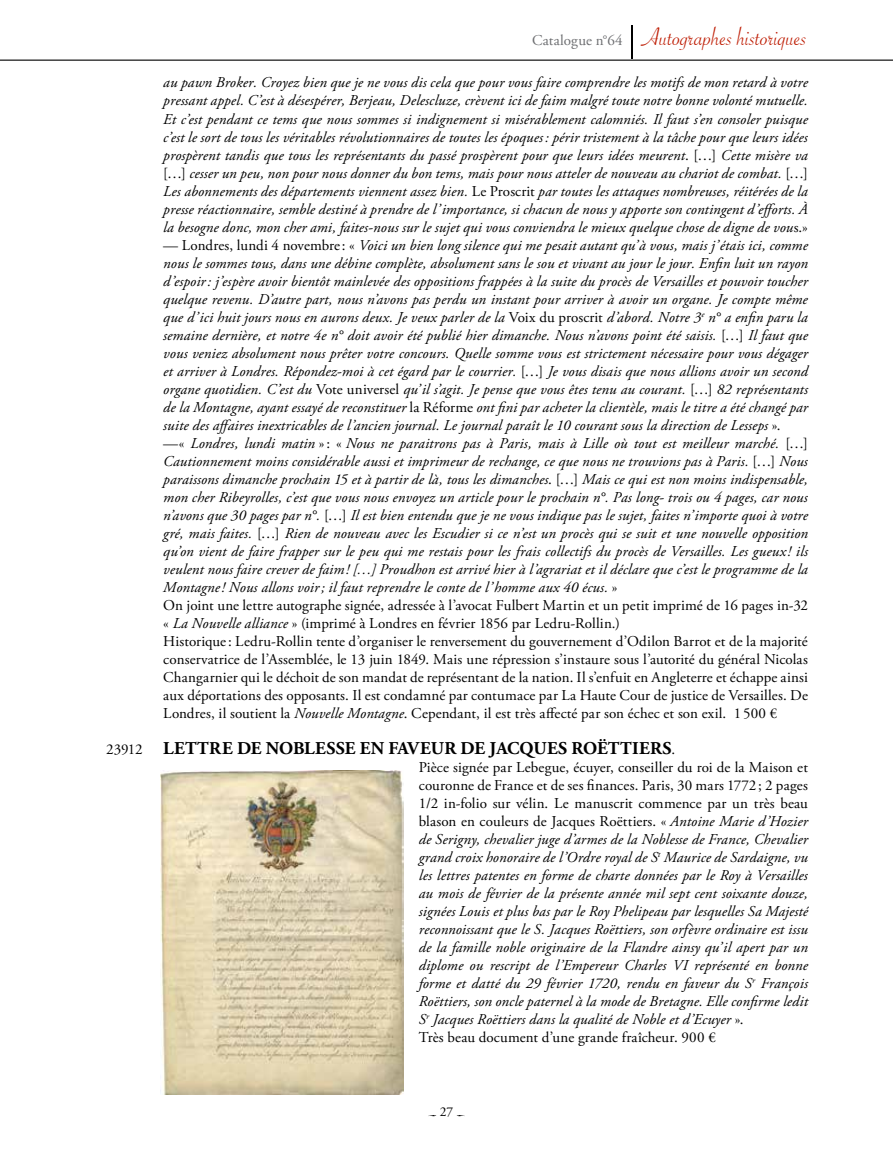
<style>
.page{position:relative;width:893px;height:1149px;background:#fff}
.page>*{position:absolute;margin:0;border:0;box-sizing:border-box;transform-origin:0 0}
.t1{font:27px "Savoye Let Plain";color:#be1c03}
.t2{font:700 18px "Adobe Garamond Pro";letter-spacing:.01em;color:#000}
.t3{font:italic 15px/18px "Adobe Garamond Pro";letter-spacing:.01em;color:#000}
.t4{font:13.5px "Adobe Garamond Pro";color:#000}
.s1{font-family:"Adobe Garamond Pro";font-size:15px;color:#6d6e71}
.s2{font-style:normal}
.s3{font-weight:400;font-size:15px}
</style>
<div class="page">
<hr style="left:631px;top:26px;width:1px;height:33px;background:#000">
<hr style="left:0;top:60px;width:893px;height:1px;background:#000">
<img style="left:161px;top:770px;width:243px;height:324px">
<h1 class="t1" style="left:532px;top:26px;width:276px"><span class="s1">Catalogue n°64</span> Autographes historiques</h1>
<p class="t3" style="left:163px;top:74px;width:646px;text-align:justify">au pawn Broker. Croyez bien que je ne vous dis cela que pour vous faire comprendre les motifs de mon retard à votre pressant appel. C’est à désespérer, Berjeau, Delescluze, crèvent ici de faim malgré toute notre bonne volonté mutuelle.<br>Et c’est pendant ce tems que nous sommes si indignement si misérablement calomniés. Il faut s’en consoler puisque c’est le sort de tous les véritables révolutionnaires de toutes les époques: périr tristement à la tâche pour que leurs idées prospèrent tandis que tous les représentants du passé prospèrent pour que leurs idées meurent<span class="s2">. […]</span> Cette misère va <span class="s2">[…]</span> cesser un peu, non pour nous donner du bon tems, mais pour nous atteler de nouveau au chariot de combat. <span class="s2">[…] </span>Les abonnements des départements viennent assez bien. <span class="s2">Le Proscrit</span> par toutes les attaques nombreuses, réitérées de la presse réactionnaire, semble destiné à prendre de l’importance, si chacun de nous y apporte son contingent d’efforts. À la besogne donc, mon cher ami, faites-nous sur le sujet qui vous conviendra le mieux quelque chose de digne de vou<span class="s2">s.»</span></p>
<p class="t3" style="left:163px;top:236px;width:646px"><span class="s2">— Londres, lundi 4 novembre: «</span> Voici un bien long silence qui me pesait autant qu’à vous, mais j’étais ici, comme nous le sommes tous, dans une débine complète, absolument sans le sou et vivant au jour le jour. Enfin luit un rayon d’espoir: j’espère avoir bientôt mainlevée des oppositions frappées à la suite du procès de Versailles et pouvoir toucher quelque revenu. D’autre part, nous n’avons pas perdu un instant pour arriver à avoir un organe. Je compte même que d’ici huit jours nous en aurons deux. Je veux parler de la <span class="s2">Voix du proscrit</span> d’abord. Notre 3<sup>e</sup> n° a enfin paru la semaine dernière, et notre 4e n° doit avoir été publié hier dimanche. Nous n’avons point été saisis. <span class="s2">[…]</span> Il faut que vous veniez absolument nous prêter votre concours. Quelle somme vous est strictement nécessaire pour vous dégager et arriver à Londres. Répondez-moi à cet égard par le courrier. <span class="s2">[…]</span> Je vous disais que nous allions avoir un second organe quotidien. C’est du <span class="s2">Vote universel</span> qu’il s’agit. Je pense que vous êtes tenu au courant. <span class="s2">[…]</span> 82 représentants de la Montagne, ayant essayé de reconstituer <span class="s2">la Réforme</span> ont fini par acheter la clientèle, mais le titre a été changé par suite des affaires inextricables de l’ancien journal. Le journal paraît le 10 courant sous la direction de Lesseps <span class="s2">».<br>—«</span> Londres, lundi matin <span class="s2">»: «</span> Nous ne paraitrons pas à Paris, mais à Lille où tout est meilleur marché. <span class="s2">[…] </span>Cautionnement moins considérable aussi et imprimeur de rechange, ce que nous ne trouvions pas à Paris. <span class="s2">[…]</span> Nous paraissons dimanche prochain 15 et à partir de là, tous les dimanches<span class="s2">. […]</span> Mais ce qui est non moins indispensable, mon cher Ribeyrolles, c’est que vous nous envoyez un article pour le prochain n°. Pas long- trois ou 4 pages, car nous n’avons que 30 pages par n°. <span class="s2">[…]</span> Il est bien entendu que je ne vous indique pas le sujet, faites n’importe quoi à votre gré, mais faites. <span class="s2">[…]</span> Rien de nouveau avec les Escudier si ce n’est un procès qui se suit et une nouvelle opposition qu’on vient de faire frapper sur le peu qui me restais pour les frais collectifs du procès de Versailles. Les gueux ! ils veulent nous faire crever de faim! […] Proudhon est arrivé hier à l’agrariat et il déclare que c’est le programme de la Montagne! Nous allons voir; il faut reprendre le conte de l’homme aux 40 écus. <span class="s2">»<br>On joint une lettre autographe signée, adressée à l’avocat Fulbert Martin et un petit imprimé de 16 pages in-32 «</span> La Nouvelle alliance <span class="s2">» (imprimé à Londres en février 1856 par Ledru-Rollin.)<br>Historique: Ledru-Rollin tente d’organiser le renversement du gouvernement d’Odilon Barrot et de la majorité conservatrice de l’Assemblée, le 13 juin 1849. Mais une répression s’instaure sous l’autorité du général Nicolas Changarnier qui le déchoit de son mandat de représentant de la nation. Il s’enfuit en Angleterre et échappe ainsi aux déportations des opposants. Il est condamné par contumace par La Haute Cour de justice de Versailles. De Londres, il soutient la</span> Nouvelle Montagne<span class="s2">. Cependant, il est très affecté par son échec et son exil. 1 500 €</span></p>
<p class="t2" style="left:106px;top:737px;width:570px"><span class="s3">23912</span> LETTRE DE NOBLESSE EN FAVEUR DE JACQUES ROËTTIERS<span class="s3">.</span></p>
<p class="t3" style="left:419px;top:758px;width:391px"><span class="s2">Pièce signée par Lebegue, écuyer, conseiller du roi de la Maison et couronne de France et de ses finances. Paris, 30 mars 1772 ; 2 pages 1/2 in-folio sur vélin. Le manuscrit commence par un très beau blason en couleurs de Jacques Roëttiers. «</span> Antoine Marie d’Hozier de Serigny, chevalier juge d’armes de la Noblesse de France, Chevalier grand croix honoraire de l’Ordre royal de S<sup>t</sup> Maurice de Sardaigne, vu les lettres patentes en forme de charte données par le Roy à Versailles au mois de février de la présente année mil sept cent soixante douze, signées Louis et plus bas par le Roy Phelipeau par lesquelles Sa Majesté reconnoissant que le S. Jacques Roëttiers, son orfèvre ordinaire est issu de la famille noble originaire de la Flandre ainsy qu’il apert par un diplome ou rescript de l’Empereur Charles VI représenté en bonne forme et datté du 29 février 1720, rendu en faveur du S<sup>r</sup> François Roëttiers, son oncle paternel à la mode de Bretagne. Elle confirme ledit S<sup>r</sup> Jacques Roëttiers dans la qualité de Noble et d’Ecuyer <span class="s2">».<br>Très beau document d’une grande fraîcheur. 900 €</span></p>
<p class="t4" style="left:440px;top:1103px;width:15px">27</p>
</div>
